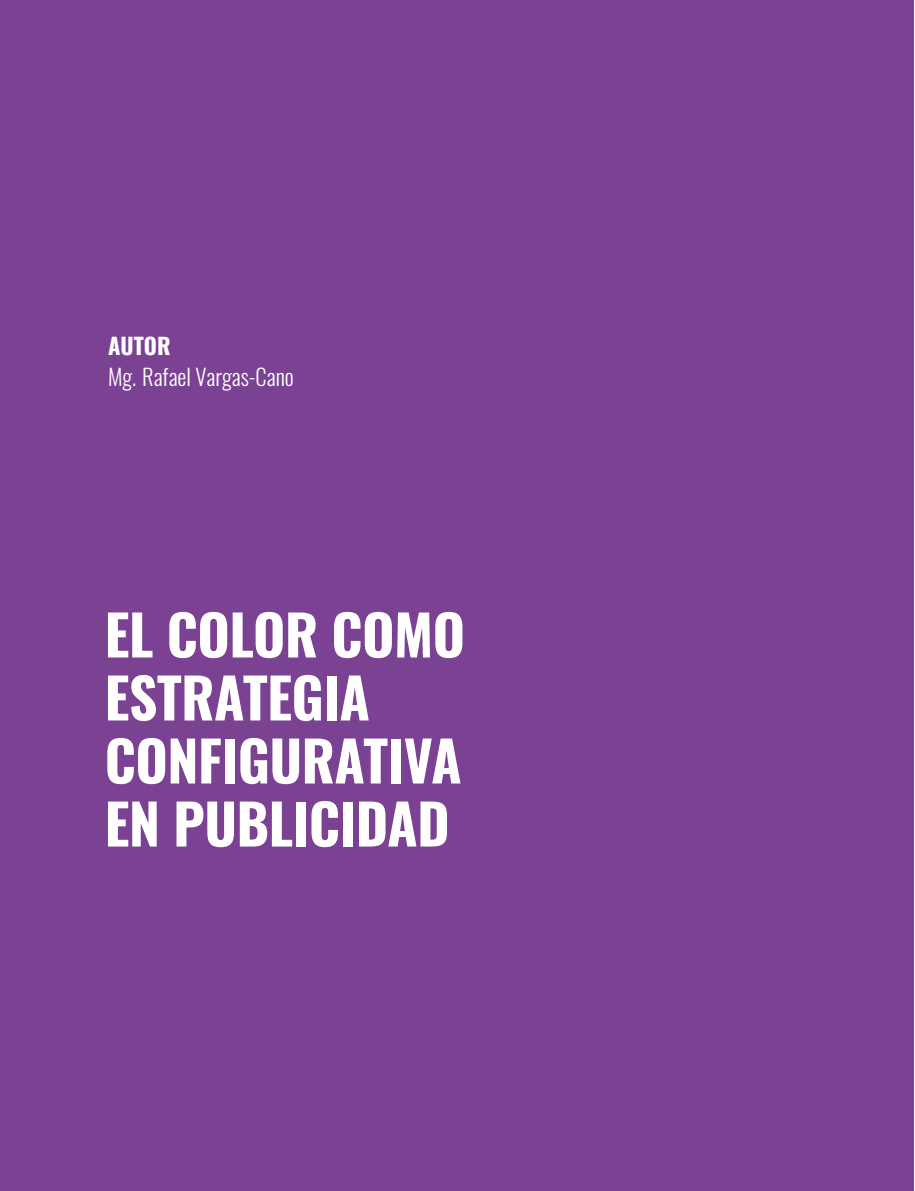
<style>
.page{position:relative;width:915px;height:1191px;background:#fff}
.page>*{position:absolute;margin:0;border:0;box-sizing:border-box;transform-origin:0 0}
.t1{font:700 55.5px/63px "Oswald";letter-spacing:-.01em;color:#fff}
.t2{font:300 22.5px "Oswald";color:#fff}
.t3{font:700 22.5px "Oswald";color:#fff}
</style>
<div class="page">
<div style="left:0;top:0;width:913px;height:1191px;background:#7b4192"></div>
<p class="t3" style="left:108px;top:328px;width:64px">AUTOR</p>
<p class="t2" style="left:108px;top:359px;width:187px">Mg. Rafael Vargas-Cano</p>
<p class="t1" style="left:105px;top:601px;width:362px">EL COLOR COMO<br>ESTRATEGIA<br>CONFIGURATIVA<br>EN PUBLICIDAD</p>
</div>
